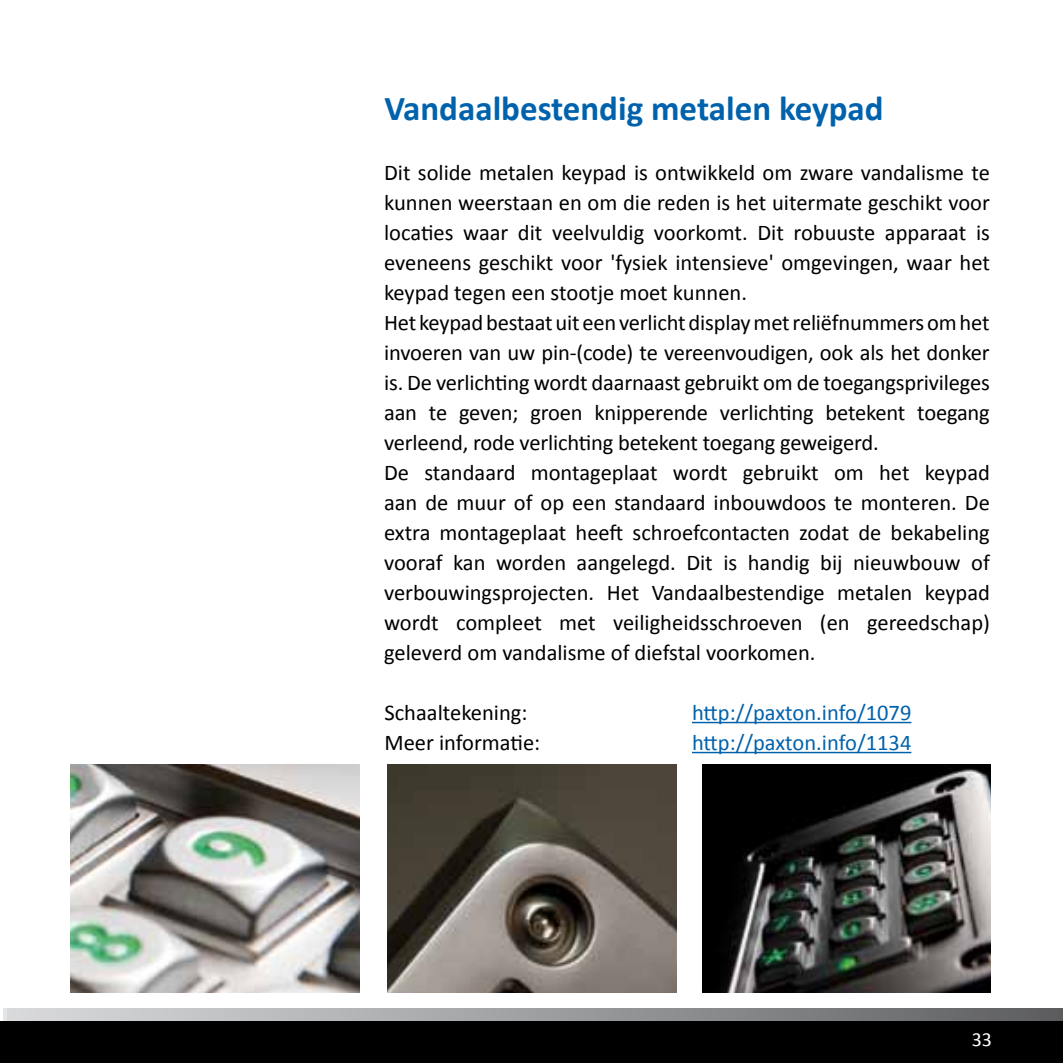
<style>
.page{position:relative;width:1063px;height:1063px;background:#fff}
.page>*{position:absolute;margin:0;border:0;box-sizing:border-box;transform-origin:0 0}
.t1{font:700 35px "Calibri";color:#0062ac}
.t2{font:22.5px/30px "Calibri";letter-spacing:-.005em;color:#000}
.t3{font:22.5px/30px "Calibri";color:#0062ac}
.t4{font:20px "Calibri";color:#fff}
</style>
<div class="page">
<img style="left:71px;top:764px;width:289px;height:228px">
<img style="left:387px;top:764px;width:289px;height:228px">
<img style="left:702px;top:764px;width:289px;height:228px">
<hr style="left:692px;top:722px;width:219px;height:1px;background:#0062ac">
<hr style="left:692px;top:752px;width:219px;height:1px;background:#0062ac">
<svg style="left:0;top:1009px;width:1063px;height:13px;background:#919293"></svg>
<div style="left:0;top:1022px;width:1063px;height:41px;background:#000"></div>
<h1 class="t1" style="left:384px;top:86px;width:501px">Vandaalbestendig metalen keypad</h1>
<p class="t2" style="left:384px;top:158px;width:607px">Dit solide metalen keypad is ontwikkeld om zware vandalisme te kunnen weerstaan en om die reden is het uitermate geschikt voor locaties waar dit veelvuldig voorkomt. Dit robuuste apparaat is eveneens geschikt voor 'fysiek intensieve' omgevingen, waar het keypad tegen een stootje moet kunnen.<br>Het keypad bestaat uit een verlicht display met reliëfnummers om het invoeren van uw pin-(code) te vereenvoudigen, ook als het donker is. De verlichting wordt daarnaast gebruikt om de toegangsprivileges aan te geven; groen knipperende verlichting betekent toegang verleend, rode verlichting betekent toegang geweigerd.<br>De standaard montageplaat wordt gebruikt om het keypad aan de muur of op een standaard inbouwdoos te monteren. De extra montageplaat heeft schroefcontacten zodat de bekabeling vooraf kan worden aangelegd. Dit is handig bij nieuwbouw of verbouwingsprojecten. Het Vandaalbestendige metalen keypad wordt compleet met veiligheidsschroeven (en gereedschap) geleverd om vandalisme of diefstal voorkomen.</p>
<p class="t2" style="left:384px;top:698px;width:157px">Schaaltekening:<br>Meer informatie:</p>
<p class="t3" style="left:692px;top:698px;width:221px">http://paxton.info/1079 http://paxton.info/1134</p>
<p class="t4" style="left:972px;top:1026px;width:22px">33</p>
</div>
